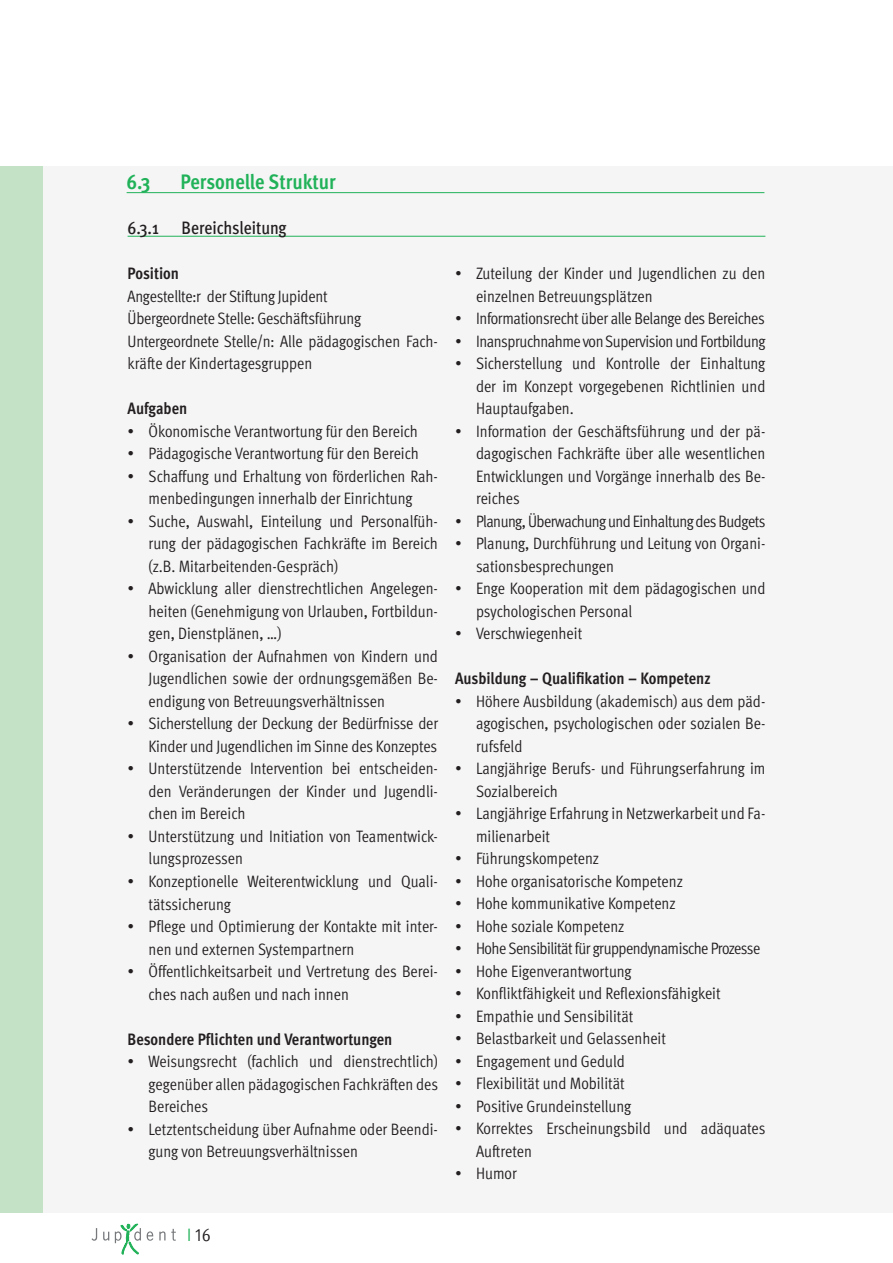
<style>
.page{position:relative;width:893px;height:1263px;background:#fff}
.page>*{position:absolute;margin:0;border:0;box-sizing:border-box;transform-origin:0 0}
.t1{font:700 21px "Meta Cond";color:#21b259}
.t2{font:500 18px "Meta Cond";color:#231f20}
.t3{font:18px "Meta Cond Normal Expert";color:#231f20}
.t4{font:16.5px/22.5px "Meta Cond Normal";color:#231f20}
.t5{font:16.5px "Meta Cond Normal";letter-spacing:-.03em;color:#231f20}
.t6{font:700 16.5px "Meta Cond";color:#231f20}
.t7{font:16.5px "Meta Cond Normal";letter-spacing:-.02em;color:#231f20}
.t8{font:16.5px "Meta Cond Normal";letter-spacing:-.025em;color:#231f20}
.s1{font-family:"Meta Cond Normal";color:#21b259}
</style>
<div class="page">
<div style="left:0;top:166px;width:893px;height:1047px;background:#f5f5f6"></div>
<div style="left:0;top:166px;width:43px;height:1047px;background:#c3e2c6"></div>
<svg style="left:92px;top:1228px;width:5px;height:13px"></svg>
<svg style="left:103px;top:1232px;width:6px;height:8px"></svg>
<svg style="left:147px;top:1231px;width:6px;height:10px"></svg>
<svg style="left:159px;top:1229px;width:17px;height:12px"></svg>
<svg style="left:115px;top:1224px;width:26px;height:31px"></svg>
<hr style="left:128px;top:236px;width:637px;height:1px;background:#21b259">
<hr style="left:127px;top:192px;width:637px;height:1px;background:#21b259">
<p class="t1" style="left:127px;top:169px;width:26px">6.3</p>
<p class="t1" style="left:181px;top:169px;width:157px">Personelle Struktur</p>
<p class="t2" style="left:128px;top:217px;width:161px">6.3.1 Bereichsleitung</p>
<p class="t6" style="left:128px;top:264px;width:53px">Position</p>
<p class="t4" style="left:128px;top:285px;width:312px">Angestellte:r der Stiftung Jupident<br>Übergeordnete Stelle: Geschäftsführung Untergeordnete Stelle/n: Alle pädagogischen Fach&shy;kräfte der Kindertagesgruppen</p>
<p class="t6" style="left:128px;top:399px;width:61px">Aufgaben</p>
<p class="t4" style="left:128px;top:420px;width:292px">• Ökonomische Verantwortung für den Bereich</p>
<p class="t4" style="left:128px;top:442px;width:293px">• Pädagogische Verantwortung für den Bereich</p>
<p class="t4" style="left:128px;top:465px;width:312px;text-align:center">• Schaffung und Erhaltung von förderlichen Rah&shy;menbedingungen innerhalb der Einrichtung</p>
<p class="t4" style="left:149px;top:510px;width:291px;text-align:justify;text-indent:-21px">• Suche, Auswahl, Einteilung und Personalfüh&shy;rung der pädagogischen Fachkräfte im Bereich (z.B. Mitarbeitenden-Gespräch)</p>
<p class="t4" style="left:149px;top:577px;width:291px;text-align:justify;text-indent:-21px">• Abwicklung aller dienstrechtlichen Angelegen&shy;heiten (Genehmigung von Urlauben, Fortbildun&shy;gen, Dienstplänen, …)</p>
<p class="t4" style="left:149px;top:645px;width:291px;text-align:justify;text-indent:-21px">• Organisation der Aufnahmen von Kindern und Jugendlichen sowie der ordnungsgemäßen Be&shy;endigung von Betreuungsverhältnissen</p>
<p class="t4" style="left:128px;top:712px;width:312px;text-align:right">• Sicherstellung der Deckung der Bedürfnisse der<br>Kinder und Jugendlichen im Sinne des Konzeptes</p>
<p class="t4" style="left:149px;top:757px;width:291px;text-align:justify;text-indent:-21px">• Unterstützende Intervention bei entscheiden&shy;den Veränderungen der Kinder und Jugendli&shy;chen im Bereich</p>
<p class="t4" style="left:149px;top:825px;width:291px;text-indent:-21px">• Unterstützung und Initiation von Teamentwick&shy;lungsprozessen</p>
<p class="t4" style="left:149px;top:870px;width:291px;text-indent:-21px">• Konzeptionelle Weiterentwicklung und Quali&shy;tätssicherung</p>
<p class="t4" style="left:149px;top:915px;width:291px;text-indent:-21px">• Pflege und Optimierung der Kontakte mit inter&shy;nen und externen Systempartnern</p>
<p class="t4" style="left:149px;top:960px;width:291px;text-indent:-21px">• Öffentlichkeitsarbeit und Vertretung des Berei&shy;ches nach außen und nach innen</p>
<p class="t6" style="left:128px;top:1029px;width:266px">Besondere Pflichten und Verantwortungen</p>
<p class="t4" style="left:149px;top:1050px;width:291px;text-align:justify;text-indent:-21px">• Weisungsrecht (fachlich und dienstrechtlich) gegenüber allen pädagogischen Fachkräften des Bereiches</p>
<p class="t4" style="left:149px;top:1117px;width:291px;text-indent:-21px">• Letztentscheidung über Aufnahme oder Beendi&shy;gung von Betreuungsverhältnissen</p>
<p class="t4" style="left:476px;top:262px;width:291px;text-indent:-21px">• Zuteilung der Kinder und Jugendlichen zu den einzelnen Betreuungsplätzen</p>
<p class="t7" style="left:455px;top:309px;width:311px">• Informationsrecht über alle Belange des Bereiches</p>
<p class="t8" style="left:455px;top:331px;width:312px">• Inanspruchnahme von Supervision und Fortbildung</p>
<p class="t4" style="left:476px;top:352px;width:291px;text-align:justify;text-indent:-21px">• Sicherstellung und Kontrolle der Einhaltung der im Konzept vorgegebenen Richtlinien und Hauptaufgaben.</p>
<p class="t4" style="left:476px;top:419px;width:291px;text-align:justify;text-indent:-21px">• Information der Geschäftsführung und der pä&shy;dagogischen Fachkräfte über alle wesentlichen Entwicklungen und Vorgänge innerhalb des Be&shy;reiches</p>
<p class="t5" style="left:455px;top:512px;width:312px">• Planung, Überwachung und Einhaltung des Budgets</p>
<p class="t4" style="left:476px;top:532px;width:291px;text-indent:-21px">• Planung, Durchführung und Leitung von Organi&shy;sationsbesprechungen</p>
<p class="t4" style="left:476px;top:577px;width:291px;text-indent:-21px">• Enge Kooperation mit dem pädagogischen und psychologischen Personal</p>
<p class="t4" style="left:455px;top:622px;width:129px">• Verschwiegenheit</p>
<p class="t6" style="left:455px;top:669px;width:257px">Ausbildung – Qualifikation – Kompetenz</p>
<p class="t4" style="left:476px;top:690px;width:291px;text-align:justify;text-indent:-21px">• Höhere Ausbildung (akademisch) aus dem päd&shy;agogischen, psychologischen oder sozialen Be&shy;rufsfeld</p>
<p class="t4" style="left:476px;top:757px;width:291px;text-indent:-21px">• Langjährige Berufs- und Führungserfahrung im<br>Sozialbereich</p>
<p class="t4" style="left:476px;top:802px;width:291px;text-indent:-21px">• Langjährige Erfahrung in Netzwerkarbeit und Fa&shy;milienarbeit</p>
<p class="t4" style="left:455px;top:847px;width:146px">• Führungskompetenz</p>
<p class="t4" style="left:455px;top:870px;width:230px">• Hohe organisatorische Kompetenz</p>
<p class="t4" style="left:455px;top:892px;width:222px">• Hohe kommunikative Kompetenz</p>
<p class="t4" style="left:455px;top:915px;width:171px">• Hohe soziale Kompetenz</p>
<p class="t5" style="left:455px;top:939px;width:307px">• Hohe Sensibilität für gruppendynamische Prozesse</p>
<p class="t4" style="left:455px;top:960px;width:178px">• Hohe Eigenverantwortung</p>
<p class="t4" style="left:455px;top:982px;width:267px">• Konfliktfähigkeit und Reflexionsfähigkeit</p>
<p class="t4" style="left:455px;top:1005px;width:180px">• Empathie und Sensibilität</p>
<p class="t4" style="left:455px;top:1027px;width:213px">• Belastbarkeit und Gelassenheit</p>
<p class="t4" style="left:455px;top:1050px;width:171px">• Engagement und Geduld</p>
<p class="t4" style="left:455px;top:1072px;width:171px">• Flexibilität und Mobilität</p>
<p class="t4" style="left:455px;top:1095px;width:178px">• Positive Grundeinstellung</p>
<p class="t4" style="left:476px;top:1117px;width:291px;text-indent:-21px">• Korrektes Erscheinungsbild und adäquates<br>Auftreten</p>
<p class="t4" style="left:455px;top:1162px;width:63px">• Humor</p>
<p class="t3" style="left:187px;top:1225px;width:25px"><span class="s1">I</span> 16</p>
</div>
